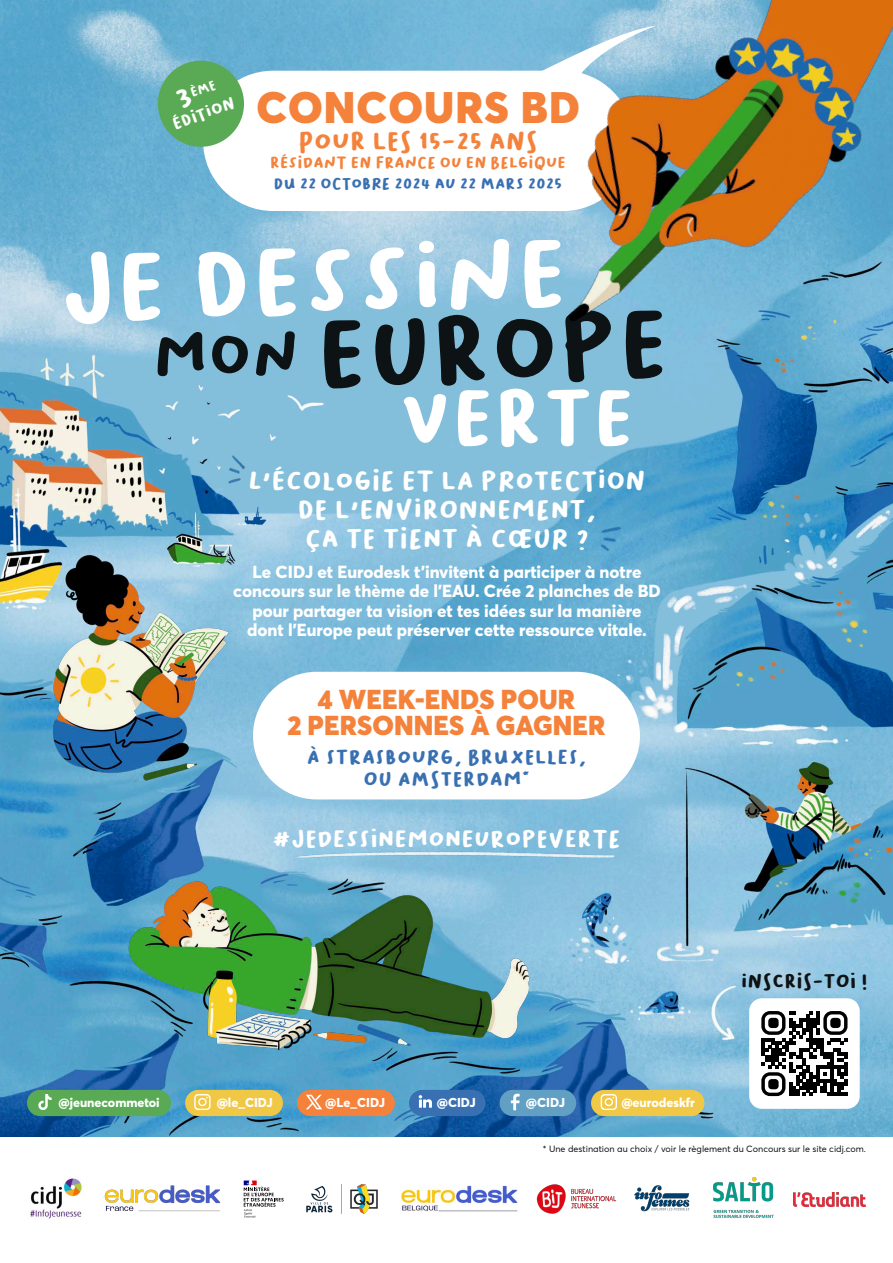
<style>
.page{position:relative;width:893px;height:1263px;background:#fff}
.page>*{position:absolute;margin:0;border:0;box-sizing:border-box;transform-origin:0 0}
.t1{font:900 43.58px "Averta";letter-spacing:.025em;color:#f4823b}
.t2{font:27px/29.4px "Bakso Sapi";color:#fff;text-align:center}
.t3{font:900 27px/26.4px "Averta";letter-spacing:.005em;color:#f4823b;text-align:center}
.t4{font:25.65px "Bakso Sapi";color:#f4823b}
.t5{font:23.7px "Bakso Sapi";color:#fff}
.t6{font:20.25px "Bakso Sapi";color:#3870b2}
.t7{font:19.73px "Bakso Sapi";color:#0d1214}
.t8{font:800 17.25px/19.2px "Averta";color:#fff;text-align:center}
.t9{font:16.8px "Bakso Sapi";color:#fff}
.t10{font:15.9px "Bakso Sapi";color:#f4823b}
.t11{font:15.9px "Bakso Sapi";color:#3870b2}
.t12{font:13.35px "Bakso Sapi";color:#fff}
.t13{font:800 12.75px "Averta";letter-spacing:-.005em;color:#fff}
.t14{font:11.77px "Bakso Sapi";color:#3870b2}
.t15{font:9px "Averta";color:#0d1214}
.s1{font-size:29.47px}
</style>
<div class="page">
<img style="left:0;top:0;width:893px;height:1137px">
<img style="left:221px;top:447px;width:27px;height:56px">
<img style="left:552px;top:839px;width:88px;height:36px">
<img style="left:593px;top:516px;width:47px;height:44px">
<svg style="left:158px;top:332px;width:46px;height:44px;background:#4a6978"></svg>
<svg style="left:212px;top:336px;width:36px;height:37px"></svg>
<svg style="left:256px;top:331px;width:39px;height:45px;background:#4d707f"></svg>
<svg style="left:66px;top:252px;width:44px;height:72px"></svg>
<svg style="left:123px;top:253px;width:37px;height:68px"></svg>
<svg style="left:198px;top:251px;width:47px;height:65px"></svg>
<svg style="left:259px;top:248px;width:37px;height:69px"></svg>
<svg style="left:311px;top:239px;width:351px;height:208px"></svg>
<div style="left:203px;top:71px;width:430px;height:140px;background:#fff;border-radius:70px"></div>
<div style="left:253px;top:672px;width:387px;height:127px;background:#fff;border-radius:64px"></div>
<div style="left:749px;top:998px;width:111px;height:111px;background:#fff;border-radius:13px"></div>
<svg style="left:761px;top:1011px;width:86px;height:85px"></svg>
<div style="left:768px;top:1079px;width:11px;height:10px;background:#000;border-radius:3px"></div>
<div style="left:158px;top:61px;width:86px;height:86px;background:#5aaa55;border-radius:50%"></div>
<div style="left:297px;top:1090px;width:98px;height:26px;background:#f4823b;border-radius:13px"></div>
<svg style="left:306px;top:1095px;width:16px;height:14px"></svg>
<div style="left:185px;top:1090px;width:98px;height:26px;background:#f1c845;border-radius:13px"></div>
<svg style="left:194px;top:1094px;width:17px;height:16px"></svg>
<div style="left:591px;top:1090px;width:113px;height:26px;background:#f1c845;border-radius:13px"></div>
<svg style="left:601px;top:1094px;width:16px;height:16px"></svg>
<div style="left:500px;top:1090px;width:76px;height:26px;background:#62a0c3;border-radius:13px"></div>
<svg style="left:511px;top:1094px;width:9px;height:16px"></svg>
<div style="left:409px;top:1090px;width:76px;height:26px;background:#3870b2;border-radius:13px"></div>
<svg style="left:419px;top:1095px;width:13px;height:13px"></svg>
<div style="left:27px;top:1090px;width:144px;height:26px;background:#5aaa55;border-radius:13px"></div>
<svg style="left:38px;top:1094px;width:14px;height:16px"></svg>
<img style="left:469px;top:0;width:424px;height:345px">
<img style="left:18px;top:536px;width:534px;height:529px">
<img style="left:30px;top:1178px;width:52px;height:41px">
<img style="left:104px;top:1185px;width:117px;height:27px">
<img style="left:536px;top:1184px;width:81px;height:30px">
<img style="left:713px;top:1177px;width:61px;height:41px">
<img style="left:793px;top:1192px;width:73px;height:14px">
<svg style="left:244px;top:1180px;width:40px;height:37px"></svg>
<img style="left:306px;top:1184px;width:72px;height:30px">
<img style="left:401px;top:1185px;width:116px;height:27px">
<img style="left:634px;top:1185px;width:56px;height:27px">
<p class="t12" style="left:173px;top:91px;width:44px;rotate:-20deg"><span class="s1">3</span>ème</p>
<p class="t9" style="left:170px;top:116px;width:66px;rotate:-20deg">édition</p>
<p class="t1" style="left:256px;top:79px;width:325px">CONCOURS BD</p>
<p class="t4" style="left:298px;top:126px;width:241px">Pour les 15-25 ans</p>
<p class="t10" style="left:270px;top:153px;width:297px">résidant en France ou en Belgique</p>
<p class="t11" style="left:274px;top:174px;width:290px">Du 22 octobre 2024 au 22 mars 2025</p>
<p class="t2" style="left:248px;top:465px;width:399px">L'écologie et la protection de l'environnement,<br>ça te tient à cœur ?</p>
<p class="t8" style="left:233px;top:562px;width:429px">Le CIDJ et Eurodesk t’invitent à participer à notre concours sur le thème de l’EAU. Crée 2 planches de BD pour partager ta vision et tes idées sur la manière dont l'Europe peut préserver cette ressource vitale.</p>
<p class="t3" style="left:287px;top:686px;width:320px">4 WEEK-ENDS POUR<br>2 PERSONNES À GAGNER</p>
<p class="t6" style="left:306px;top:745px;width:34px">À STRASBOURG</p>
<p class="t6" style="left:454px;top:745px;width:82px">, BRUXELLES</p>
<p class="t6" style="left:579px;top:745px;width:9px">,</p>
<p class="t6" style="left:363px;top:767px;width:49px">OU AMSTERDAM</p>
<p class="t14" style="left:522px;top:768px;width:9px">*</p>
<p class="t5" style="left:272px;top:825px;width:350px">#jedessinemoneuropeverte</p>
<p class="t13" style="left:59px;top:1094px;width:103px">@jeunecommetoi</p>
<p class="t13" style="left:217px;top:1094px;width:58px">@le_CIDJ</p>
<p class="t13" style="left:325px;top:1094px;width:61px">@Le_CIDJ</p>
<p class="t13" style="left:437px;top:1094px;width:41px">@CIDJ</p>
<p class="t13" style="left:526px;top:1094px;width:41px">@CIDJ</p>
<p class="t13" style="left:621px;top:1094px;width:75px">@eurodeskfr</p>
<p class="t7" style="left:741px;top:969px;width:128px">inscris-toi !</p>
<p class="t15" style="left:543px;top:1143px;width:325px">* Une destination au choix / voir le règlement du Concours sur le site cidj.com.</p>
</div>
